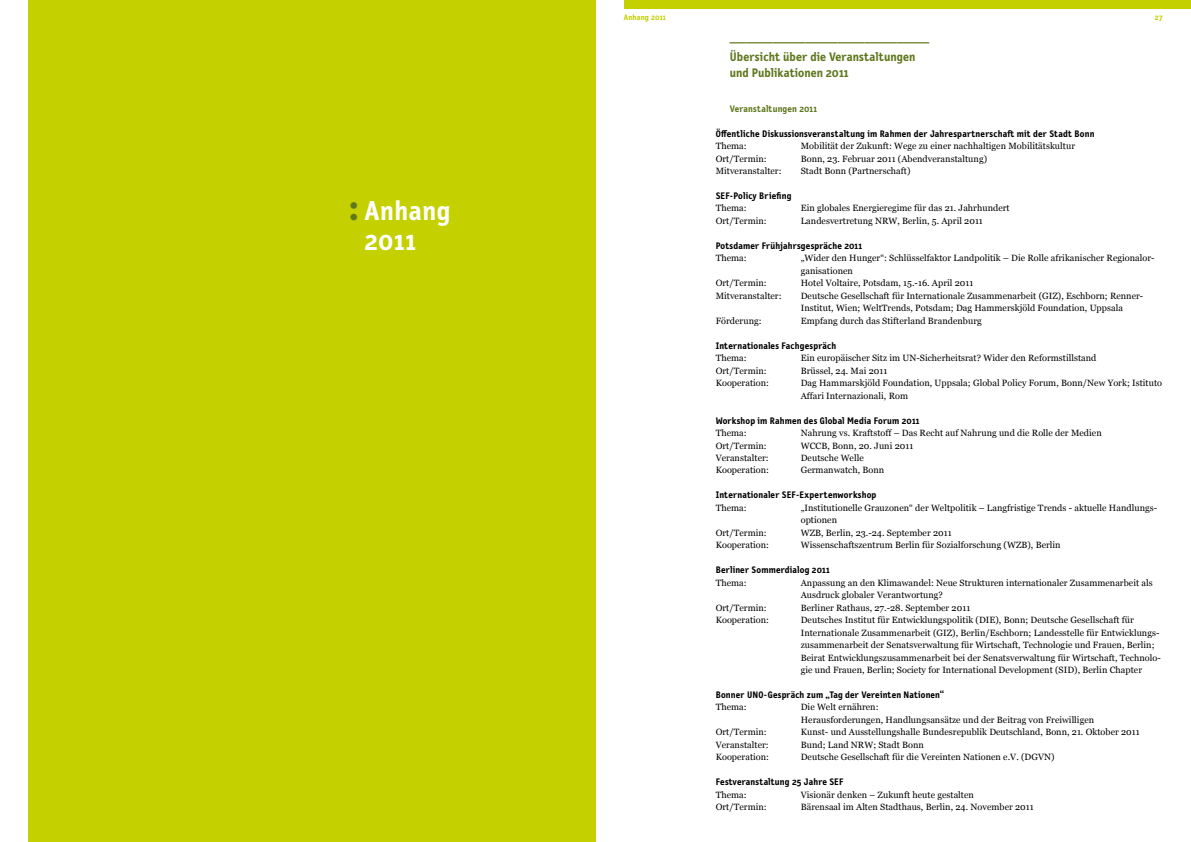
<style>
.page{position:relative;width:1191px;height:842px;background:#fff}
.page>*{position:absolute;margin:0;border:0;box-sizing:border-box;transform-origin:0 0}
.t1{font:700 27.5px/29.5px "Letter Gothic Text OT";letter-spacing:.02em;color:#fff}
.t2{font:700 12.5px/15.3px "Letter Gothic Text OT";letter-spacing:.005em;color:#60771e}
.t3{font:700 11px "Letter Gothic Text OT";color:#60771e}
.t4{font:700 9.6px "Letter Gothic Text OT";letter-spacing:.015em;color:#000}
.t5{font:700 9.6px "Letter Gothic Text OT";letter-spacing:.015em;color:#60771e}
.t6{font:9.1px/12.5px "Georgia";letter-spacing:.005em;color:#000}
.t7{font:700 8px "Letter Gothic Text OT";letter-spacing:.02em;color:#c4d000}
.s1{font-size:38.7px;color:#60771e}
</style>
<div class="page">
<div style="left:624px;top:0;width:567px;height:9px;background:#c4d000"></div>
<div style="left:28px;top:0;width:567px;height:842px;background:#c4d000"></div>
<h1 class="t1" style="left:364px;top:196px;width:88px;text-indent:-16px"><span class="s1">:</span> Anhang<br>2011</h1>
<p class="t7" style="left:624px;top:12px;width:44px">Anhang 2011</p>
<p class="t3" style="left:730px;top:36px;width:201px">–––––––––––––––––––––––––––––––––––––</p>
<h2 class="t2" style="left:730px;top:50px;width:187px">Übersicht über die Veranstaltungen und Publikationen 2011</h2>
<p class="t7" style="left:1155px;top:12px;width:9px">27</p>
<p class="t5" style="left:730px;top:103px;width:89px">Veranstaltungen 2011</p>
<p class="t4" style="left:715px;top:128px;width:380px">Öffentliche Diskussionsveranstaltung im Rahmen der Jahrespartnerschaft mit der Stadt Bonn</p>
<p class="t6" style="left:715px;top:140px;width:33px">Thema:</p>
<p class="t6" style="left:800px;top:140px;width:276px">Mobilität der Zukunft: Wege zu einer nachhaltigen Mobilitätskultur</p>
<p class="t6" style="left:715px;top:152px;width:53px">Ort/Termin:</p>
<p class="t6" style="left:800px;top:152px;width:188px">Bonn, 23. Februar 2011 (Abendveranstaltung)</p>
<p class="t6" style="left:715px;top:165px;width:67px">Mitveranstalter:</p>
<p class="t6" style="left:800px;top:165px;width:111px">Stadt Bonn (Partnerschaft)</p>
<p class="t4" style="left:715px;top:190px;width:77px">SEF-Policy Briefing</p>
<p class="t6" style="left:715px;top:202px;width:33px">Thema:</p>
<p class="t6" style="left:800px;top:202px;width:210px">Ein globales Energieregime für das 21. Jahrhundert</p>
<p class="t6" style="left:715px;top:215px;width:53px">Ort/Termin:</p>
<p class="t6" style="left:800px;top:215px;width:184px">Landesvertretung NRW, Berlin, 5. April 2011</p>
<p class="t4" style="left:715px;top:240px;width:148px">Potsdamer Frühjahrsgespräche 2011</p>
<p class="t6" style="left:715px;top:252px;width:33px">Thema:</p>
<p class="t6" style="left:800px;top:252px;width:355px">„Wider den Hunger“: Schlüsselfaktor Landpolitik – Die Rolle afrikanischer Regionalor&shy;ganisationen</p>
<p class="t6" style="left:715px;top:277px;width:53px">Ort/Termin:</p>
<p class="t6" style="left:800px;top:277px;width:174px">Hotel Voltaire, Potsdam, 15.-16. April 2011</p>
<p class="t6" style="left:715px;top:290px;width:67px">Mitveranstalter:</p>
<p class="t6" style="left:800px;top:290px;width:344px">Deutsche Gesellschaft für Internationale Zusammenarbeit (GIZ), Eschborn; Renner-<br>Institut, Wien; WeltTrends, Potsdam; Dag Hammerskjöld Foundation, Uppsala</p>
<p class="t6" style="left:715px;top:315px;width:47px">Förderung:</p>
<p class="t6" style="left:800px;top:315px;width:182px">Empfang durch das Stifterland Brandenburg</p>
<p class="t4" style="left:715px;top:340px;width:122px">Internationales Fachgespräch</p>
<p class="t6" style="left:715px;top:352px;width:33px">Thema:</p>
<p class="t6" style="left:800px;top:352px;width:297px">Ein europäischer Sitz im UN-Sicherheitsrat? Wider den Reformstillstand</p>
<p class="t6" style="left:715px;top:364px;width:53px">Ort/Termin:</p>
<p class="t6" style="left:800px;top:364px;width:88px">Brüssel, 24. Mai 2011</p>
<p class="t6" style="left:715px;top:377px;width:55px">Kooperation:</p>
<p class="t6" style="left:800px;top:377px;width:363px">Dag Hammarskjöld Foundation, Uppsala; Global Policy Forum, Bonn/New York; Istituto<br>Affari Internazionali, Rom</p>
<p class="t4" style="left:715px;top:414px;width:205px">Workshop im Rahmen des Global Media Forum 2011</p>
<p class="t6" style="left:715px;top:427px;width:33px">Thema:</p>
<p class="t6" style="left:800px;top:427px;width:302px">Nahrung vs. Kraftstoff – Das Recht auf Nahrung und die Rolle der Medien</p>
<p class="t6" style="left:715px;top:439px;width:53px">Ort/Termin:</p>
<p class="t6" style="left:800px;top:439px;width:114px">WCCB, Bonn, 20. Juni 2011</p>
<p class="t6" style="left:715px;top:452px;width:55px">Veranstalter:</p>
<p class="t6" style="left:800px;top:452px;width:64px">Deutsche Welle</p>
<p class="t6" style="left:715px;top:464px;width:55px">Kooperation:</p>
<p class="t6" style="left:800px;top:464px;width:85px">Germanwatch, Bonn</p>
<p class="t4" style="left:715px;top:489px;width:162px">Internationaler SEF-Expertenworkshop</p>
<p class="t6" style="left:715px;top:502px;width:33px">Thema:</p>
<p class="t6" style="left:800px;top:502px;width:358px">„Institutionelle Grauzonen“ der Weltpolitik – Langfristige Trends - aktuelle Handlungs&shy;optionen</p>
<p class="t6" style="left:715px;top:527px;width:53px">Ort/Termin:</p>
<p class="t6" style="left:800px;top:527px;width:152px">WZB, Berlin, 23.-24. September 2011</p>
<p class="t6" style="left:715px;top:539px;width:55px">Kooperation:</p>
<p class="t6" style="left:800px;top:539px;width:261px">Wissenschaftszentrum Berlin für Sozialforschung (WZB), Berlin</p>
<p class="t4" style="left:715px;top:564px;width:115px">Berliner Sommerdialog 2011</p>
<p class="t6" style="left:715px;top:576px;width:33px">Thema:</p>
<p class="t6" style="left:800px;top:576px;width:353px">Anpassung an den Klimawandel: Neue Strukturen internationaler Zusammenarbeit als<br>Ausdruck globaler Verantwortung?</p>
<p class="t6" style="left:715px;top:601px;width:53px">Ort/Termin:</p>
<p class="t6" style="left:800px;top:601px;width:171px">Berliner Rathaus, 27.-28. September 2011</p>
<p class="t6" style="left:715px;top:614px;width:55px">Kooperation:</p>
<p class="t6" style="left:800px;top:614px;width:361px">Deutsches Institut für Entwicklungspolitik (DIE), Bonn; Deutsche Gesellschaft für Internationale Zusammenarbeit (GIZ), Berlin/Eschborn; Landesstelle für Entwicklungs&shy;zusammenarbeit der Senatsverwaltung für Wirtschaft, Technologie und Frauen, Berlin; Beirat Entwicklungszusammenarbeit bei der Senatsverwaltung für Wirtschaft, Technolo&shy;gie und Frauen, Berlin; Society for International Development (SID), Berlin Chapter</p>
<p class="t4" style="left:715px;top:689px;width:230px">Bonner UNO-Gespräch zum „Tag der Vereinten Nationen“</p>
<p class="t6" style="left:715px;top:701px;width:33px">Thema:</p>
<p class="t6" style="left:800px;top:701px;width:295px">Die Welt ernähren:<br>Herausforderungen, Handlungsansätze und der Beitrag von Freiwilligen</p>
<p class="t6" style="left:715px;top:726px;width:53px">Ort/Termin:</p>
<p class="t6" style="left:800px;top:726px;width:340px">Kunst- und Ausstellungshalle Bundesrepublik Deutschland, Bonn, 21. Oktober 2011</p>
<p class="t6" style="left:715px;top:739px;width:55px">Veranstalter:</p>
<p class="t6" style="left:800px;top:739px;width:125px">Bund; Land NRW; Stadt Bonn</p>
<p class="t6" style="left:715px;top:751px;width:55px">Kooperation:</p>
<p class="t6" style="left:800px;top:751px;width:255px">Deutsche Gesellschaft für die Vereinten Nationen e.V. (DGVN)</p>
<p class="t4" style="left:715px;top:776px;width:129px">Festveranstaltung 25 Jahre SEF</p>
<p class="t6" style="left:715px;top:788px;width:33px">Thema:</p>
<p class="t6" style="left:800px;top:788px;width:175px">Visionär denken – Zukunft heute gestalten</p>
<p class="t6" style="left:715px;top:801px;width:53px">Ort/Termin:</p>
<p class="t6" style="left:800px;top:801px;width:234px">Bärensaal im Alten Stadthaus, Berlin, 24. November 2011</p>
</div>
